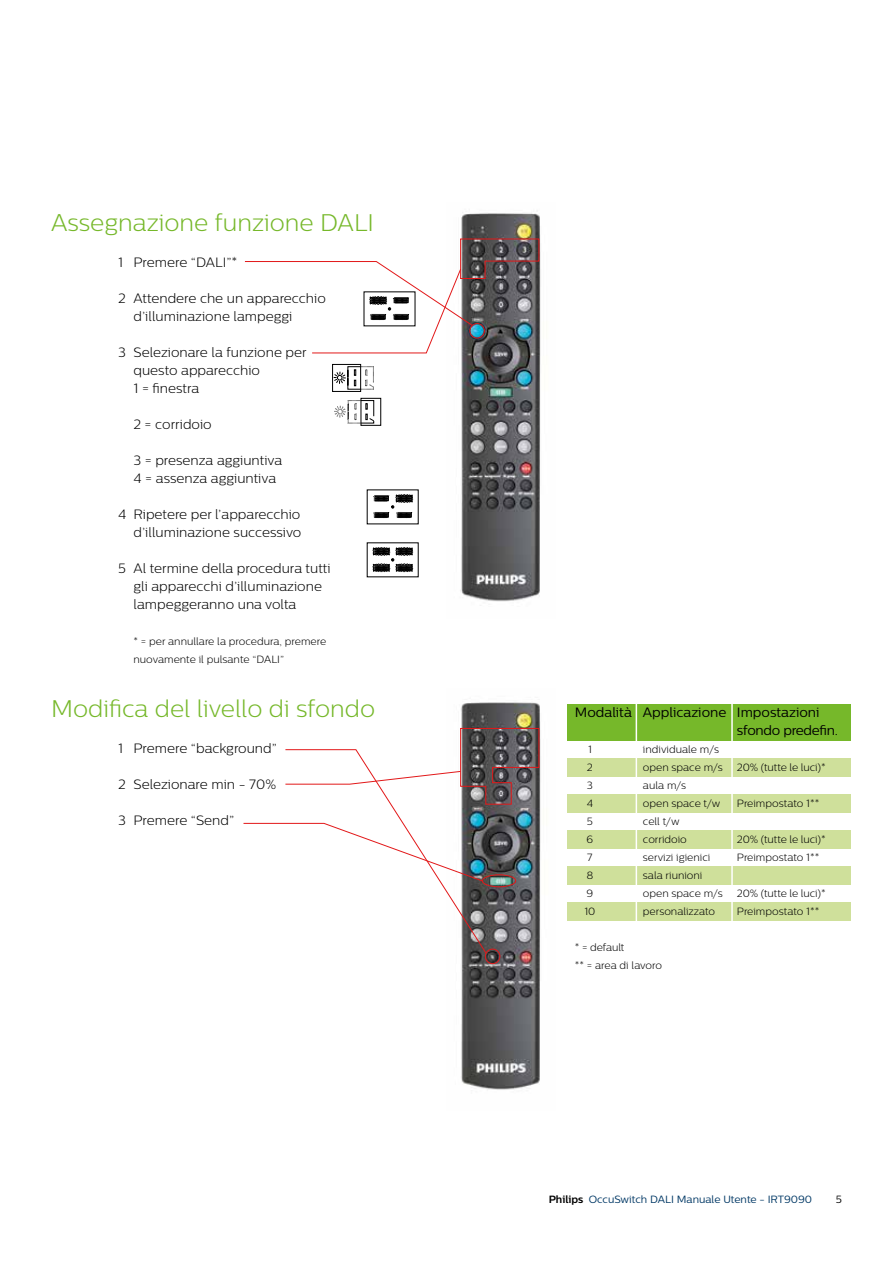
<style>
.page{position:relative;width:893px;height:1263px;background:#fff}
.page>*{position:absolute;margin:0;border:0;box-sizing:border-box;transform-origin:0 0}
.t1{font:300 24px "Centrale Sans";color:#76b82a}
.t2{font:300 13.5px/18px "Centrale Sans";color:#000}
.t3{font:13.5px/18px "Centrale Sans";color:#000}
.t4{font:300 10.5px/18px "Centrale Sans";color:#000}
.t5{font:10.5px "Centrale Sans";color:#003865}
.t6{font:10.5px "Centrale Sans";color:#000}
.s1{font-weight:700;color:#000}
</style>
<div class="page">
<img style="left:461px;top:702px;width:80px;height:388px">
<img style="left:460px;top:210px;width:81px;height:392px">
<div style="left:485px;top:949px;width:15px;height:15px;border:1px solid #e21819;border-radius:50%"></div>
<div style="left:567px;top:704px;width:283px;height:36px;background:#76b82a"></div>
<div style="left:567px;top:758px;width:283px;height:18px;background:#cfe09b"></div>
<div style="left:567px;top:794px;width:283px;height:18px;background:#cfe09b"></div>
<div style="left:567px;top:830px;width:283px;height:18px;background:#cfe09b"></div>
<div style="left:567px;top:866px;width:283px;height:18px;background:#cfe09b"></div>
<div style="left:567px;top:902px;width:283px;height:18px;background:#cfe09b"></div>
<hr style="left:636px;top:699px;width:1px;height:224px;background:#fff">
<hr style="left:731px;top:699px;width:2px;height:224px;background:#fff">
<svg style="left:244px;top:238px;width:296px;height:116px"></svg>
<svg style="left:374px;top:494px;width:39px;height:23px"></svg>
<svg style="left:373px;top:547px;width:40px;height:25px"></svg>
<svg style="left:334px;top:366px;width:40px;height:23px"></svg>
<div style="left:332px;top:364px;width:29px;height:28px;border:1px solid #000"></div>
<svg style="left:355px;top:400px;width:19px;height:23px"></svg>
<svg style="left:334px;top:404px;width:15px;height:15px"></svg>
<svg style="left:243px;top:728px;width:297px;height:226px"></svg>
<h1 class="t1" style="left:51px;top:209px;width:324px">Assegnazione funzione DALI</h1>
<p class="t2" style="left:134px;top:253px;width:106px">Premere “DALI”*</p>
<p class="t2" style="left:134px;top:289px;width:194px">Attendere che un apparecchio d’illuminazione lampeggi</p>
<p class="t2" style="left:134px;top:343px;width:175px">Selezionare la funzione per questo apparecchio<br>1 = finestra</p>
<p class="t2" style="left:134px;top:415px;width:80px">2 = corridoio</p>
<p class="t2" style="left:134px;top:451px;width:150px">3 = presenza aggiuntiva<br>4 = assenza aggiuntiva</p>
<p class="t2" style="left:134px;top:505px;width:169px">Ripetere per l’apparecchio d’illuminazione successivo</p>
<p class="t2" style="left:134px;top:559px;width:199px">Al termine della procedura tutti gli apparecchi d’illuminazione lampeggeranno una volta</p>
<p class="t4" style="left:134px;top:632px;width:194px">* = per annullare la procedura, premere nuovamente il pulsante “DALI”</p>
<p class="t2" style="left:118px;top:253px;width:6px">1</p>
<p class="t2" style="left:118px;top:289px;width:9px">2</p>
<p class="t2" style="left:118px;top:343px;width:9px">3</p>
<p class="t2" style="left:118px;top:505px;width:10px">4</p>
<p class="t2" style="left:118px;top:559px;width:9px">5</p>
<h1 class="t1" style="left:51px;top:695px;width:326px">Modifica del livello di sfondo</h1>
<p class="t2" style="left:118px;top:739px;width:6px">1</p>
<p class="t2" style="left:118px;top:775px;width:9px">2</p>
<p class="t2" style="left:118px;top:811px;width:9px">3</p>
<p class="t2" style="left:134px;top:739px;width:145px">Premere “background”</p>
<p class="t2" style="left:134px;top:775px;width:144px">Selezionare min - 70%</p>
<p class="t2" style="left:134px;top:811px;width:102px">Premere “Send”</p>
<p class="t3" style="left:737px;top:703px;width:103px;text-indent:-162px">Modalità Applicazione Impostazioni sfondo predefin.</p>
<p class="t4" style="left:588px;top:740px;width:5px">1</p>
<p class="t4" style="left:643px;top:740px;width:78px">individuale m/s</p>
<p class="t4" style="left:587px;top:758px;width:7px">2</p>
<p class="t4" style="left:643px;top:758px;width:82px">open space m/s</p>
<p class="t4" style="left:737px;top:758px;width:90px">20% (tutte le luci)*</p>
<p class="t4" style="left:587px;top:776px;width:7px">3</p>
<p class="t4" style="left:643px;top:776px;width:45px">aula m/s</p>
<p class="t4" style="left:587px;top:794px;width:8px">4</p>
<p class="t4" style="left:643px;top:794px;width:79px">open space t/w</p>
<p class="t4" style="left:737px;top:794px;width:84px">Preimpostato 1**</p>
<p class="t4" style="left:587px;top:812px;width:8px">5</p>
<p class="t4" style="left:643px;top:812px;width:38px">cell t/w</p>
<p class="t4" style="left:587px;top:830px;width:8px">6</p>
<p class="t4" style="left:643px;top:830px;width:45px">corridoio</p>
<p class="t4" style="left:737px;top:830px;width:90px">20% (tutte le luci)*</p>
<p class="t4" style="left:587px;top:848px;width:7px">7</p>
<p class="t4" style="left:643px;top:848px;width:69px">servizi igienici</p>
<p class="t4" style="left:737px;top:848px;width:84px">Preimpostato 1**</p>
<p class="t4" style="left:587px;top:866px;width:8px">8</p>
<p class="t4" style="left:643px;top:866px;width:61px">sala riunioni</p>
<p class="t4" style="left:586px;top:884px;width:8px">9</p>
<p class="t4" style="left:643px;top:884px;width:82px">open space m/s</p>
<p class="t4" style="left:737px;top:884px;width:90px">20% (tutte le luci)*</p>
<p class="t4" style="left:584px;top:902px;width:13px">10</p>
<p class="t4" style="left:643px;top:902px;width:74px">personalizzato</p>
<p class="t4" style="left:737px;top:902px;width:84px">Preimpostato 1**</p>
<p class="t4" style="left:575px;top:938px;width:89px">* = default<br>** = area di lavoro</p>
<p class="t5" style="left:549px;top:1193px;width:265px"><span class="s1">Philips</span> OccuSwitch DALI Manuale Utente - IRT9090</p>
<p class="t6" style="left:836px;top:1193px;width:8px">5</p>
</div>
